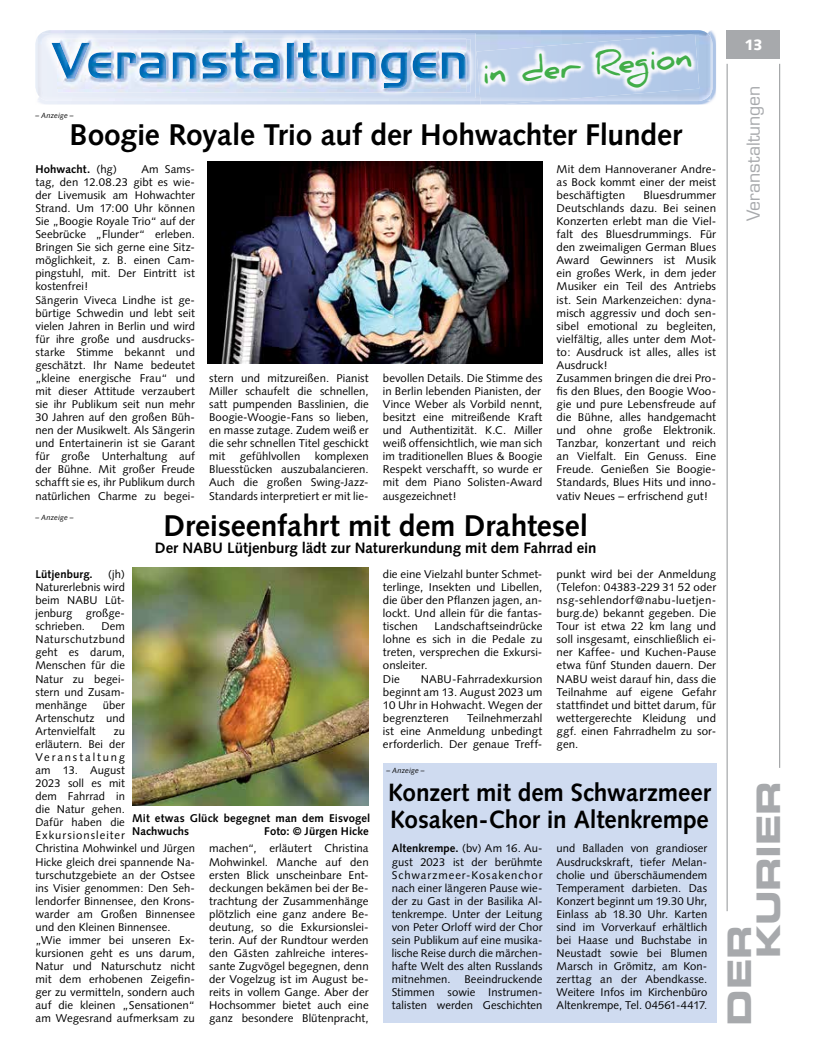
<style>
.page{position:relative;width:819px;height:1053px;background:#fff}
.page>*{position:absolute;margin:0;border:0;box-sizing:border-box;transform-origin:0 0}
.t1{font:32.5px/28.9px "Eurostile LT Std Bold Ex 2";letter-spacing:-.01em;color:#a7a9ac}
.t2{font:700 31.25px "Daniel";color:#41ad49}
.t3{font:700 30px "Syntax LT Std";letter-spacing:-.005em;color:#000}
.t4{font:700 25px/27.5px "Syntax LT Std";letter-spacing:-.005em;color:#000}
.t5{font:17.5px "Eurostile LT Std";letter-spacing:-.005em;color:#a7a9ac}
.t6{font:700 15px "Syntax LT Std";letter-spacing:-.005em;color:#000}
.t7{font:900 15px "Syntax LT Std";color:#fff}
.t8{font:11.25px/13px "Syntax";letter-spacing:.005em;color:#000;text-align:justify}
.t9{font:700 11.25px/12.5px "Syntax LT Std";letter-spacing:.01em;color:#000}
.t10{font:700 11.25px "Syntax";letter-spacing:.01em;color:#000}
.t11{font:italic 7.5px "Syntax LT Std";letter-spacing:.015em;color:#000}
.s1{font-weight:400}
.s2{font-weight:700}
</style>
<div class="page">
<div style="left:383px;top:763px;width:333px;height:259px;background:#cfdbf0"></div>
<hr style="left:726px;top:64px;width:1px;height:847px;background:#939598">
<hr style="left:779px;top:64px;width:1px;height:703px;background:#939598">
<div style="left:726px;top:30px;width:54px;height:29px;background:#a7a9ac"></div>
<img style="left:38px;top:30px;width:678px;height:75px">
<img style="left:711px;top:39px;width:1px;height:54px">
<img style="left:35px;top:42px;width:1px;height:46px">
<img style="left:38px;top:30px;width:672px;height:71px">
<img style="left:42px;top:33px;width:433px;height:65px">
<img style="left:58px;top:39px;width:412px;height:54px">
<img style="left:58px;top:39px;width:408px;height:53px">
<img style="left:58px;top:43px;width:408px;height:45px">
<img style="left:480px;top:102px;width:63px;height:3px">
<img style="left:480px;top:101px;width:63px;height:1px">
<img style="left:476px;top:34px;width:223px;height:67px">
<img style="left:207px;top:161px;width:335px;height:202px">
<img style="left:132px;top:567px;width:237px;height:238px">
<p class="t2" style="left:480px;top:56px;width:212px;rotate:-5deg">in der Region</p>
<p class="t3" style="left:70px;top:117px;width:614px">Boogie Royale Trio auf der Hohwachter Flunder</p>
<p class="t10" style="left:35px;top:162px;width:83px">Hohwacht. <span class="s1">(hg)</span></p>
<p class="t11" style="left:35px;top:111px;width:40px">– Anzeige –</p>
<p class="t8" style="left:556px;top:162px;width:161px">Mit dem Hannoveraner Andre&shy;as Bock kommt einer der meist beschäftigten</p>
<p class="t8" style="left:35px;top:162px;width:161px;text-align:left;text-indent:106px">Am Sams&shy;tag, den 12.08.23 gibt es wie&shy;der Livemusik am Hohwachter<br>Strand. Um 17:00 Uhr können<br>Sie „Boogie Royale Trio“ auf der<br>Seebrücke „Flunder“ erleben.<br>Bringen Sie sich gerne eine Sitz&shy;möglichkeit, z. B. einen Cam&shy;pingstuhl, mit. Der Eintritt ist kostenfrei!<br>Sängerin Viveca Lindhe ist ge&shy;bürtige Schwedin und lebt seit vielen Jahren in Berlin und wird für ihre große und ausdrucks&shy;starke Stimme bekannt und geschätzt. Ihr Name bedeutet „kleine energische Frau“ und mit dieser Attitude verzaubert sie ihr Publikum seit nun mehr<br>30 Jahren auf den großen Büh&shy;nen der Musikwelt. Als Sängerin und Entertainerin ist sie Garant für große Unterhaltung auf der Bühne. Mit großer Freude schafft sie es, ihr Publikum durch natürlichen Charme zu begei-</p>
<p class="t8" style="left:556px;top:188px;width:161px;text-align:left;text-indent:87px">Bluesdrummer<br>Deutschlands dazu. Bei seinen<br>Konzerten erlebt man die Viel&shy;falt des Bluesdrummings. Für den zweimaligen German Blues<br>Award Gewinners ist Musik ein großes Werk, in dem jeder<br>Musiker ein Teil des Antriebs ist. Sein Markenzeichen: dyna&shy;misch aggressiv und doch sen&shy;sibel emotional zu begleiten, vielfältig, alles unter dem Mot&shy;to: Ausdruck ist alles, alles ist<br>Ausdruck!<br>Zusammen bringen die drei Pro&shy;fis den Blues, den Boogie Woo&shy;gie und pure Lebensfreude auf die Bühne, alles handgemacht und ohne große Elektronik.<br>Tanzbar, konzertant und reich an Vielfalt. Ein Genuss. Eine<br>Freude. Genießen Sie Boogie-<br>Standards, Blues Hits und inno&shy;vativ Neues – erfrischend gut!</p>
<p class="t3" style="left:163px;top:508px;width:426px">Dreiseenfahrt mit dem Drahtesel</p>
<p class="t6" style="left:155px;top:539px;width:443px">Der NABU Lütjenburg lädt zur Naturerkundung mit dem Fahrrad ein</p>
<p class="t8" style="left:209px;top:371px;width:161px">stern und mitzureißen. Pianist Miller schaufelt die schnellen, satt pumpenden Basslinien, die Boogie-Woogie-Fans so lieben, en masse zutage. Zudem weiß er die sehr schnellen Titel geschickt mit</p>
<p class="t8" style="left:383px;top:371px;width:161px;text-align:left">bevollen Details. Die Stimme des in Berlin lebenden Pianisten, der<br>Vince Weber als Vorbild nennt, besitzt eine mitreißende Kraft und Authentizität. K.C. Miller weiß offensichtlich, wie man sich im traditionellen Blues &amp; Boogie<br>Respekt verschafft, so wurde er mit dem Piano Solisten-Award ausgezeichnet!</p>
<p class="t8" style="left:240px;top:450px;width:62px">gefühlvollen</p>
<p class="t8" style="left:209px;top:450px;width:161px;text-indent:106px">komplexen Bluesstücken auszubalancieren.<br>Auch die großen Swing-Jazz-Standards interpretiert er mit lie-</p>
<p class="t11" style="left:35px;top:512px;width:40px">– Anzeige –</p>
<p class="t8" style="left:35px;top:567px;width:91px;text-indent:73px">(jh)<br>Naturerlebnis wird beim NABU Lüt&shy;jenburg großge&shy;schrieben.</p>
<p class="t10" style="left:35px;top:567px;width:59px">Lütjenburg.</p>
<p class="t8" style="left:35px;top:620px;width:91px;text-indent:66px">Dem Naturschutzbund geht es darum, Menschen für die Natur zu begei&shy;stern und Zusam&shy;menhänge</p>
<p class="t8" style="left:35px;top:698px;width:91px;text-indent:67px">über Artenschutz und Artenvielfalt</p>
<p class="t8" style="left:35px;top:724px;width:161px;text-align:left;text-indent:78px">zu<br>erläutern. Bei der<br>Veranstaltung<br>am 13. August<br>2023 soll es mit<br>dem Fahrrad in<br>die Natur gehen.<br>Dafür haben die<br>Exkursionsleiter<br>Christina Mohwinkel und Jürgen<br>Hicke gleich drei spannende Na&shy;turschutzgebiete an der Ostsee ins Visier genommen: Den Seh&shy;lendorfer Binnensee, den Krons&shy;warder am Großen Binnensee und den Kleinen Binnensee. „Wie immer bei unseren Ex&shy;kursionen geht es uns darum,<br>Natur und Naturschutz nicht mit dem erhobenen Zeigefin&shy;ger zu vermitteln, sondern auch auf die kleinen „Sensationen“ am Wegesrand aufmerksam zu</p>
<p class="t9" style="left:132px;top:812px;width:240px">Mit etwas Glück begegnet man dem Eisvogel<br>Nachwuchs</p>
<p class="t9" style="left:264px;top:824px;width:106px">Foto: © Jürgen Hicke</p>
<p class="t8" style="left:209px;top:842px;width:161px">machen“, erläutert Christina Mohwinkel. Manche auf den ersten Blick unscheinbare Ent&shy;deckungen bekämen bei der Be&shy;trachtung der Zusammenhänge plötzlich eine ganz andere Be&shy;deutung, so die Exkursionslei&shy;terin. Auf der Rundtour werden den Gästen zahlreiche interes&shy;sante Zugvögel begegnen, denn der Vogelzug ist im August be&shy;reits in vollem Gange. Aber der Hochsommer bietet auch eine ganz besondere Blütenpracht,</p>
<p class="t8" style="left:383px;top:567px;width:161px">die eine Vielzahl bunter Schmet&shy;terlinge, Insekten und Libellen, die über den Pflanzen jagen, an&shy;lockt. Und allein für die fantas&shy;tischen</p>
<p class="t8" style="left:556px;top:567px;width:161px">punkt wird bei der Anmeldung (Telefon: 04383-229 31 52 oder nsg-sehlendorf@nabu-luetjen&shy;burg.de) bekannt gegeben. Die Tour ist etwa 22 km lang und soll insgesamt, einschließlich ei&shy;ner Kaffee- und Kuchen-Pause etwa fünf Stunden dauern. Der NABU weist darauf hin, dass die Teilnahme auf eigene Gefahr stattfindet und bittet darum, für wettergerechte Kleidung und ggf. einen Fahrradhelm zu sor&shy;gen.</p>
<p class="t4" style="left:388px;top:778px;width:324px">Konzert mit dem Schwarzmeer<br>Kosaken-Chor in Altenkrempe</p>
<p class="t8" style="left:392px;top:842px;width:152px"><span class="s2">Altenkrempe.</span> (bv) Am 16. Au&shy;gust 2023 ist der berühmte Schwarzmeer-Kosakenchor nach einer längeren Pause wie&shy;der zu Gast in der Basilika Al&shy;tenkrempe. Unter der Leitung von Peter Orloff wird der Chor sein Publikum auf eine musika&shy;lische Reise durch die märchen&shy;hafte Welt des alten Russlands mitnehmen. Beeindruckende Stimmen sowie Instrumen&shy;talisten werden Geschichten</p>
<p class="t8" style="left:556px;top:842px;width:152px">und Balladen von grandioser Ausdruckskraft, tiefer Melan&shy;cholie und überschäumendem Temperament darbieten. Das Konzert beginnt um 19.30 Uhr, Einlass ab 18.30 Uhr. Karten sind im Vorverkauf erhältlich bei Haase und Buchstabe in Neustadt sowie bei Blumen Marsch in Grömitz, am Kon&shy;zerttag an der Abendkasse.<br>Weitere Infos im Kirchenbüro Altenkrempe, Tel. 04561-4417.</p>
<p class="t8" style="left:383px;top:619px;width:161px;text-align:left;text-indent:52px">Landschaftseindrücke lohne es sich in die Pedale zu treten, versprechen die Exkursi&shy;onsleiter.<br>Die</p>
<p class="t8" style="left:383px;top:672px;width:161px;text-indent:38px">NABU-Fahrradexkursion beginnt am 13. August 2023 um 10 Uhr in Hohwacht. Wegen der begrenzteren</p>
<p class="t8" style="left:383px;top:711px;width:161px;text-indent:84px">Teilnehmerzahl ist eine Anmeldung unbedingt erforderlich. Der genaue Treff-</p>
<p class="t11" style="left:386px;top:765px;width:40px">– Anzeige –</p>
<p class="t7" style="left:744px;top:36px;width:20px">13</p>
<p class="t5" style="left:743px;top:221px;width:137px;rotate:-90deg">Veranstaltungen</p>
<p class="t1" style="left:724px;top:958px;width:179px;text-indent:-67px;rotate:-90deg">Der<br>Kurier</p>
</div>
